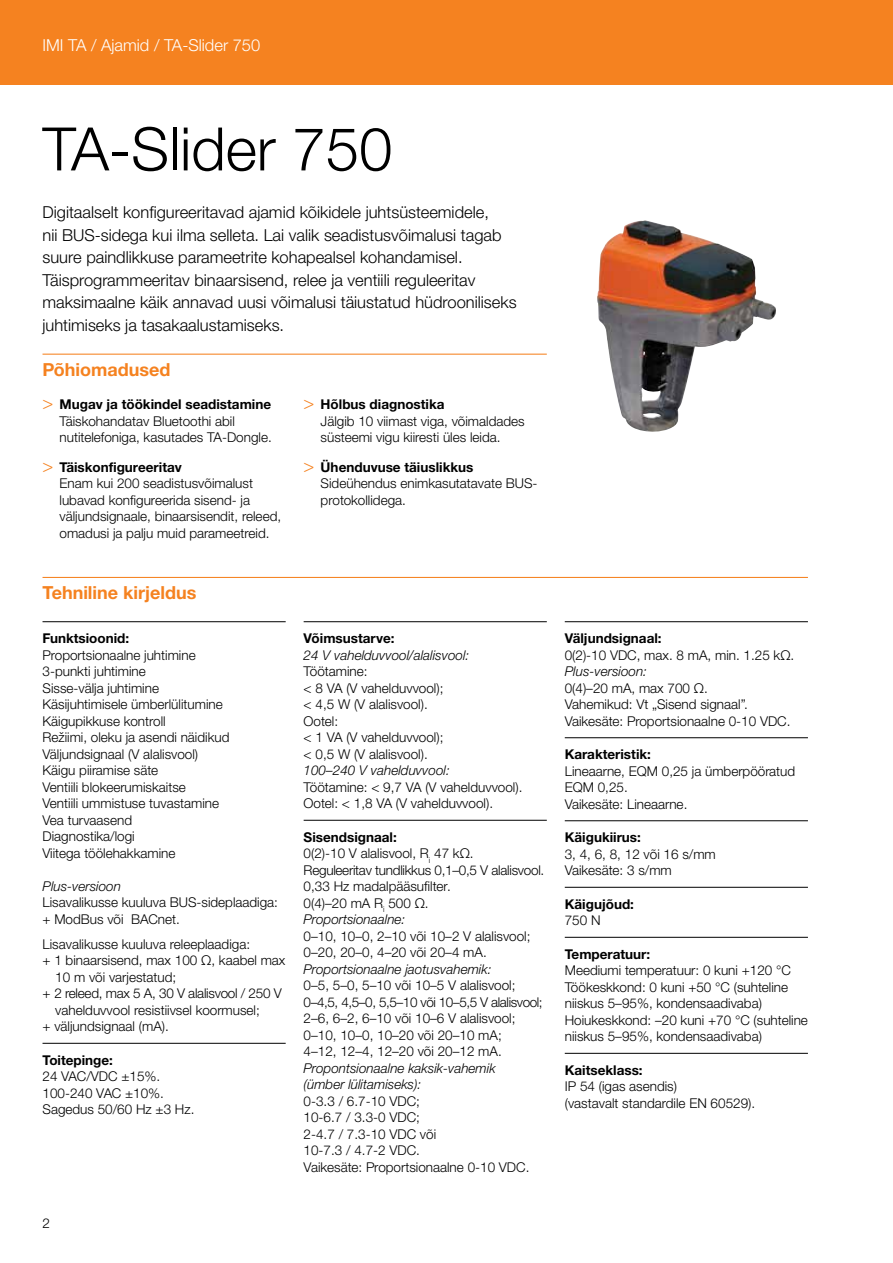
<style>
.page{position:relative;width:893px;height:1263px;background:#fff}
.page>*{position:absolute;margin:0;border:0;box-sizing:border-box;transform-origin:0 0}
.t1{font:300 60px "Helvetica Neue LTW1 G";color:#000}
.t2{font:700 18px "Helvetica Neue LTW1 G";color:#f58220}
.t3{font:300 16.5px/22.5px "Helvetica Neue LTW1 G";color:#000}
.t4{font:300 16.5px "Helvetica Neue LTW1 G";color:#fff}
.t5{font:300 13.5px/16.5px "Helvetica Neue LTW1 G";color:#000}
.t6{font:italic 300 13.5px/16.5px "Helvetica Neue LTW1 G";color:#000}
.t7{font:700 13.5px "Helvetica Neue LTW1 G";color:#000}
.t8{font:300 13.5px "Helvetica Neue LTW1 G";letter-spacing:-.02em;color:#000}
.s1{font-family:"Helvetica Neue LT Std";font-size:18px;color:#f58220}
.s2{font-weight:700}
.s3{font-style:italic}
</style>
<div class="page">
<div style="left:0;top:0;width:893px;height:85px;background:#f58220"></div>
<hr style="left:43px;top:354px;width:504px;height:1px;background:#f58220">
<hr style="left:43px;top:577px;width:765px;height:1px;background:#f58220">
<hr style="left:43px;top:621px;width:243px;height:1px;background:#000">
<hr style="left:43px;top:1043px;width:243px;height:1px;background:#000">
<hr style="left:304px;top:621px;width:243px;height:1px;background:#000">
<hr style="left:304px;top:820px;width:243px;height:1px;background:#000">
<hr style="left:565px;top:621px;width:243px;height:1px;background:#000">
<hr style="left:565px;top:737px;width:243px;height:1px;background:#000">
<hr style="left:565px;top:820px;width:243px;height:1px;background:#000">
<hr style="left:565px;top:887px;width:243px;height:1px;background:#000">
<hr style="left:565px;top:937px;width:243px;height:1px;background:#000">
<hr style="left:565px;top:1053px;width:243px;height:1px;background:#000">
<img style="left:597px;top:220px;width:179px;height:212px">
<p class="t4" style="left:43px;top:35px;width:219px">IMI TA / Ajamid / TA-Slider 750</p>
<h1 class="t1" style="left:43px;top:112px;width:351px">TA-Slider 750</h1>
<p class="t3" style="left:43px;top:201px;width:476px">Digitaalselt konfigureeritavad ajamid kõikidele juhtsüsteemidele,<br>nii BUS-sidega kui ilma selleta. Lai valik seadistusvõimalusi tagab suure paindlikkuse parameetrite kohapealsel kohandamisel.<br>Täisprogrammeeritav binaarsisend, relee ja ventiili reguleeritav maksimaalne käik annavad uusi võimalusi täiustatud hüdrooniliseks juhtimiseks ja tasakaalustamiseks.</p>
<h2 class="t2" style="left:43px;top:358px;width:130px">Põhiomadused</h2>
<p class="t5" style="left:60px;top:396px;width:214px;text-indent:-17px"><span class="s1">&gt;</span> <span class="s2">Mugav ja töökindel seadistamine<br></span>Täiskohandatav Bluetoothi abil nutitelefoniga, kasutades TA-Dongle.</p>
<p class="t5" style="left:60px;top:459px;width:223px;text-indent:-17px"><span class="s1">&gt;</span> <span class="s2">Täiskonfigureeritav<br></span>Enam kui 200 seadistusvõimalust lubavad konfigureerida sisend- ja väljundsignaale, binaarsisendit, releed, omadusi ja palju muid parameetreid.</p>
<p class="t5" style="left:321px;top:396px;width:206px;text-indent:-17px"><span class="s1">&gt;</span> <span class="s2">Hõlbus diagnostika<br></span>Jälgib 10 viimast viga, võimaldades süsteemi vigu kiiresti üles leida.</p>
<p class="t5" style="left:321px;top:459px;width:218px;text-indent:-17px"><span class="s1">&gt;</span> <span class="s2">Ühenduvuse täiuslikkus<br></span>Sideühendus enimkasutatavate BUS&shy;protokollidega.</p>
<h2 class="t2" style="left:43px;top:582px;width:156px">Tehniline kirjeldus</h2>
<p class="t7" style="left:43px;top:630px;width:88px">Funktsioonid:</p>
<p class="t5" style="left:43px;top:647px;width:188px">Proportsionaalne juhtimine<br>3-punkti juhtimine<br>Sisse-välja juhtimine<br>Käsijuhtimisele ümberlülitumine<br>Käigupikkuse kontroll<br>Režiimi, oleku ja asendi näidikud<br>Väljundsignaal (V alalisvool)<br>Käigu piiramise säte<br>Ventiili blokeerumiskaitse<br>Ventiili ummistuse tuvastamine<br>Vea turvaasend<br>Diagnostika/logi<br>Viitega töölehakkamine</p>
<p class="t6" style="left:43px;top:878px;width:80px">Plus-versioon</p>
<p class="t5" style="left:43px;top:894px;width:237px">Lisavalikusse kuuluva BUS-sideplaadiga: + ModBus või BACnet.</p>
<p class="t5" style="left:43px;top:936px;width:209px">Lisavalikusse kuuluva releeplaadiga:</p>
<p class="t5" style="left:43px;top:952px;width:244px">+ 1 binaarsisend, max 100 Ω, kaabel max</p>
<p class="t5" style="left:55px;top:969px;width:123px">10 m või varjestatud;</p>
<p class="t8" style="left:43px;top:985px;width:241px">+ 2 releed, max 5 A, 30 V alalisvool / 250 V</p>
<p class="t5" style="left:55px;top:1002px;width:206px">vahelduvvool resistiivsel koormusel;</p>
<p class="t5" style="left:43px;top:1018px;width:128px">+ väljundsignaal (mA).</p>
<p class="t7" style="left:43px;top:1052px;width:72px">Toitepinge:</p>
<p class="t5" style="left:43px;top:1068px;width:153px">24 VAC/VDC ±15%.<br>100-240 VAC ±10%.<br>Sagedus 50/60 Hz ±3 Hz.</p>
<p class="t5" style="left:43px;top:1215px;width:9px">2</p>
<p class="t7" style="left:304px;top:630px;width:92px">Võimsustarve:</p>
<p class="t6" style="left:304px;top:647px;width:167px">24 V vahelduvvool/alalisvool:</p>
<p class="t5" style="left:304px;top:663px;width:141px">Töötamine:<br>&lt; 8 VA (V vahelduvvool); &lt; 4,5 W (V alalisvool).<br>Ootel:<br>&lt; 1 VA (V vahelduvvool); &lt; 0,5 W (V alalisvool).</p>
<p class="t6" style="left:304px;top:762px;width:148px">100–240 V vahelduvvool:</p>
<p class="t5" style="left:304px;top:779px;width:220px">Töötamine: &lt; 9,7 VA (V vahelduvvool).<br>Ootel: &lt; 1,8 VA (V vahelduvvool).</p>
<p class="t5" style="left:304px;top:829px;width:242px"><span class="s2">Sisendsignaal:<br></span>0(2)-10 V alalisvool, R<sub>i</sub> 47 kΩ.<br>Reguleeritav tundlikkus 0,1–0,5 V alalisvool.<br>0,33 Hz madalpääsufilter.<br>0(4)–20 mA R<sub>i</sub> 500 Ω.<br><span class="s3">Proportsionaalne:</span></p>
<p class="t5" style="left:304px;top:928px;width:228px">0–10, 10–0, 2–10 või 10–2 V alalisvool;<br>0–20, 20–0, 4–20 või 20–4 mA.</p>
<p class="t6" style="left:304px;top:961px;width:189px">Proportsionaalne jaotusvahemik:</p>
<p class="t5" style="left:304px;top:977px;width:241px">0–5, 5–0, 5–10 või 10–5 V alalisvool; 0–4,5, 4,5–0, 5,5–10 või 10–5,5 V alalisvool; 2–6, 6–2, 6–10 või 10–6 V alalisvool; 0–10, 10–0, 10–20 või 20–10 mA;<br>4–12, 12–4, 12–20 või 20–12 mA.</p>
<p class="t6" style="left:304px;top:1060px;width:193px">Propontsionaalne kaksik-vahemik (ümber lülitamiseks):</p>
<p class="t5" style="left:304px;top:1093px;width:227px">0-3.3 / 6.7-10 VDC;<br>10-6.7 / 3.3-0 VDC;<br>2-4.7 / 7.3-10 VDC või<br>10-7.3 / 4.7-2 VDC.<br>Vaikesäte: Proportsionaalne 0-10 VDC.</p>
<p class="t7" style="left:565px;top:630px;width:98px">Väljundsignaal:</p>
<p class="t5" style="left:565px;top:647px;width:231px">0(2)-10 VDC, max. 8 mA, min. 1.25 kΩ.</p>
<p class="t6" style="left:565px;top:663px;width:84px">Plus-versioon:</p>
<p class="t5" style="left:565px;top:680px;width:227px">0(4)–20 mA, max 700 Ω.<br>Vahemikud: Vt „Sisend signaal”.<br>Vaikesäte: Proportsionaalne 0-10 VDC.</p>
<p class="t7" style="left:565px;top:746px;width:88px">Karakteristik:</p>
<p class="t5" style="left:565px;top:763px;width:232px">Lineaarne, EQM 0,25 ja ümberpööratud<br>EQM 0,25.<br>Vaikesäte: Lineaarne.</p>
<p class="t7" style="left:565px;top:829px;width:78px">Käigukiirus:</p>
<p class="t5" style="left:565px;top:846px;width:153px">3, 4, 6, 8, 12 või 16 s/mm<br>Vaikesäte: 3 s/mm</p>
<p class="t7" style="left:565px;top:896px;width:71px">Käigujõud:</p>
<p class="t5" style="left:565px;top:912px;width:37px">750 N</p>
<p class="t7" style="left:565px;top:946px;width:87px">Temperatuur:</p>
<p class="t5" style="left:565px;top:962px;width:245px">Meediumi temperatuur: 0 kuni +120 °C Töökeskkond: 0 kuni +50 °C (suhteline niiskus 5–95%, kondensaadivaba)<br>Hoiukeskkond: –20 kuni +70 °C (suhteline niiskus 5–95%, kondensaadivaba)</p>
<p class="t7" style="left:565px;top:1062px;width:79px">Kaitseklass:</p>
<p class="t5" style="left:565px;top:1078px;width:192px">IP 54 (igas asendis)<br>(vastavalt standardile EN 60529).</p>
</div>
